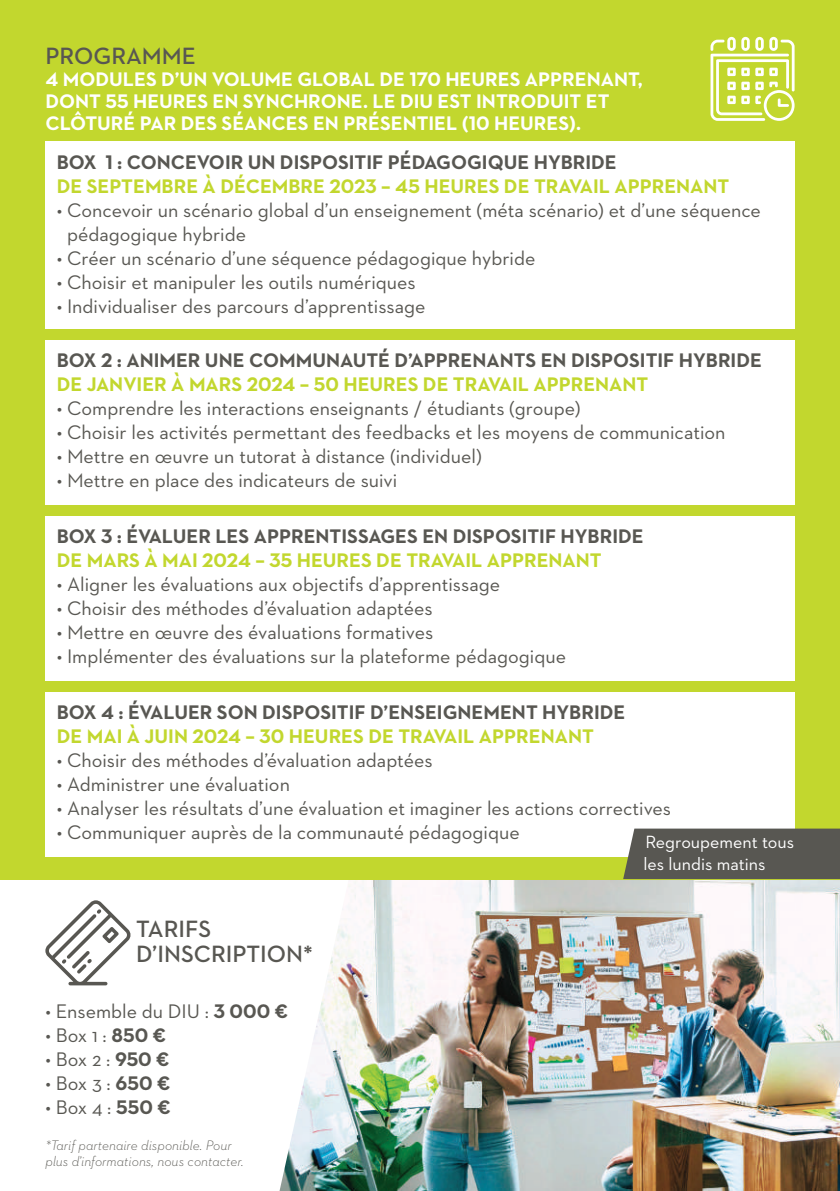
<style>
.page{position:relative;width:840px;height:1191px;background:#fff}
.page>*{position:absolute;margin:0;border:0;box-sizing:border-box;transform-origin:0 0}
.t1{font:600 24px/24px "Neutraface 2 Text";color:#585752}
.t2{font:20px/24px "Neutraface 2 Text";color:#585752}
.t3{font:700 20px "Neutraface 2 Text";color:#585752}
.t4{font:700 20px "Neutraface 2 Text";color:#c2d72e}
.t5{font:700 20px/22px "Neutraface 2 Text";color:#fff}
.t6{font:18px/22px "Neutraface 2 Text";color:#fff}
.t7{font:italic 300 14px/16px "Neutraface 2 Text";color:#585752}
.s1{font-weight:700}
</style>
<div class="page">
<img style="left:279px;top:879px;width:560px;height:312px">
<div style="left:0;top:0;width:839px;height:879px;background:#c2d72e"></div>
<svg style="left:710px;top:37px;width:84px;height:84px"></svg>
<div style="left:45px;top:142px;width:749px;height:187px;background:#fff"></div>
<div style="left:45px;top:340px;width:749px;height:165px;background:#fff"></div>
<div style="left:45px;top:516px;width:749px;height:164px;background:#fff"></div>
<div style="left:45px;top:692px;width:749px;height:164px;background:#fff"></div>
<svg style="left:45px;top:900px;width:86px;height:85px"></svg>
<div style="left:622px;top:828px;width:217px;height:51px;background:#585752"></div>
<p class="t1" style="left:45px;top:44px;width:152px">PROGRAMME</p>
<p class="t5" style="left:45px;top:68px;width:598px">4 MODULES D’UN VOLUME GLOBAL DE 170 HEURES APPRENANT,<br>DONT 55 HEURES EN SYNCHRONE. LE DIU EST INTRODUIT ET<br>CLÔTURÉ PAR DES SÉANCES EN PRÉSENTIEL (10 HEURES).</p>
<p class="t3" style="left:57px;top:149px;width:561px">BOX 1 : CONCEVOIR UN DISPOSITIF PÉDAGOGIQUE HYBRIDE</p>
<p class="t4" style="left:57px;top:173px;width:673px">DE SEPTEMBRE À DÉCEMBRE 2023 – 45 HEURES DE TRAVAIL APPRENANT</p>
<p class="t2" style="left:67px;top:198px;width:695px;text-indent:-10px">• Concevoir un scénario global d’un enseignement (méta scénario) et d’une séquence pédagogique hybride</p>
<p class="t2" style="left:57px;top:246px;width:480px">• Créer un scénario d’une séquence pédagogique hybride</p>
<p class="t2" style="left:57px;top:270px;width:360px">• Choisir et manipuler les outils numériques</p>
<p class="t2" style="left:57px;top:294px;width:370px">• Individualiser des parcours d’apprentissage</p>
<p class="t3" style="left:57px;top:347px;width:706px">BOX 2 : ANIMER UNE COMMUNAUTÉ D’APPRENANTS EN DISPOSITIF HYBRIDE</p>
<p class="t4" style="left:57px;top:371px;width:593px">DE JANVIER À MARS 2024 – 50 HEURES DE TRAVAIL APPRENANT</p>
<p class="t2" style="left:57px;top:396px;width:525px">• Comprendre les interactions enseignants / étudiants (groupe)</p>
<p class="t2" style="left:57px;top:420px;width:670px">• Choisir les activités permettant des feedbacks et les moyens de communication</p>
<p class="t2" style="left:57px;top:444px;width:426px">• Mettre en œuvre un tutorat à distance (individuel)</p>
<p class="t2" style="left:57px;top:468px;width:342px">• Mettre en place des indicateurs de suivi</p>
<p class="t3" style="left:57px;top:523px;width:588px">BOX 3 : ÉVALUER LES APPRENTISSAGES EN DISPOSITIF HYBRIDE</p>
<p class="t4" style="left:57px;top:547px;width:546px">DE MARS À MAI 2024 – 35 HEURES DE TRAVAIL APPRENANT</p>
<p class="t2" style="left:57px;top:572px;width:444px">• Aligner les évaluations aux objectifs d’apprentissage</p>
<p class="t2" style="left:57px;top:596px;width:377px">• Choisir des méthodes d’évaluation adaptées</p>
<p class="t2" style="left:57px;top:620px;width:378px">• Mettre en œuvre des évaluations formatives</p>
<p class="t2" style="left:57px;top:644px;width:510px">• Implémenter des évaluations sur la plateforme pédagogique</p>
<p class="t3" style="left:57px;top:699px;width:569px">BOX 4 : ÉVALUER SON DISPOSITIF D’ENSEIGNEMENT HYBRIDE</p>
<p class="t4" style="left:57px;top:723px;width:538px">DE MAI À JUIN 2024 – 30 HEURES DE TRAVAIL APPRENANT</p>
<p class="t2" style="left:57px;top:748px;width:377px">• Choisir des méthodes d’évaluation adaptées</p>
<p class="t2" style="left:57px;top:772px;width:234px">• Administrer une évaluation</p>
<p class="t2" style="left:57px;top:796px;width:615px">• Analyser les résultats d’une évaluation et imaginer les actions correctives</p>
<p class="t2" style="left:57px;top:820px;width:464px">• Communiquer auprès de la communauté pédagogique</p>
<p class="t6" style="left:643px;top:830px;width:152px">Regroupement tous les lundis matins</p>
<p class="t1" style="left:136px;top:917px;width:178px">TARIFS<br>D’INSCRIPTION*</p>
<p class="t2" style="left:45px;top:998px;width:244px">• Ensemble du DIU : <span class="s1">3 000 €</span></p>
<p class="t2" style="left:45px;top:1022px;width:122px">• Box 1 : <span class="s1">850 €</span></p>
<p class="t2" style="left:45px;top:1046px;width:126px">• Box 2 : <span class="s1">950 €</span></p>
<p class="t2" style="left:45px;top:1070px;width:126px">• Box 3 : <span class="s1">650 €</span></p>
<p class="t2" style="left:45px;top:1094px;width:127px">• Box 4 : <span class="s1">550 €</span></p>
<p class="t7" style="left:45px;top:1136px;width:200px">*Tarif partenaire disponible. Pour plus d’informations, nous contacter.</p>
</div>
